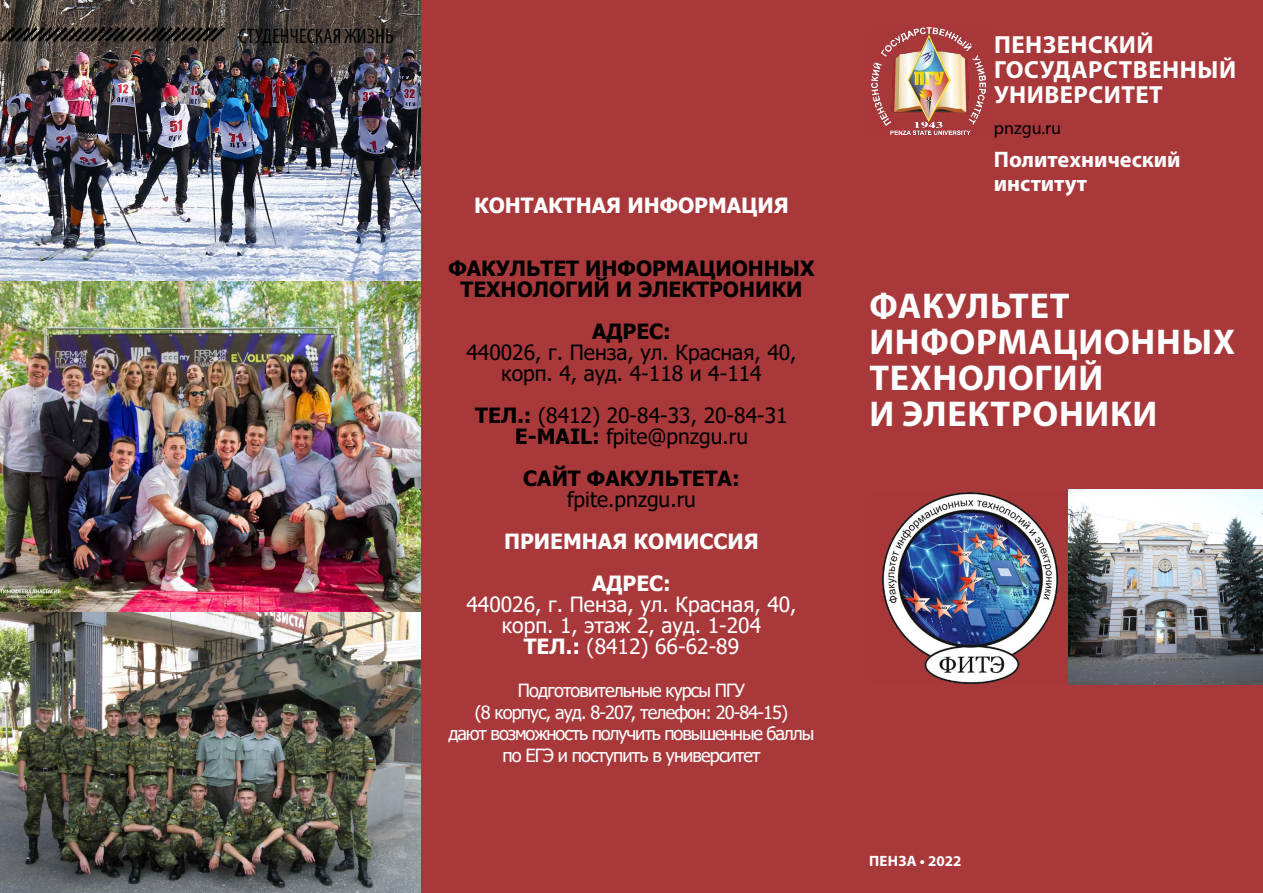
<style>
.page{position:relative;width:1263px;height:893px;background:#fff}
.page>*{position:absolute;margin:0;border:0;box-sizing:border-box;transform-origin:0 0}
.t1{font:700 36px/36px "Myriad Pro";letter-spacing:.02em;color:#fff}
.t2{font:700 24.9px/24.9px "Myriad Pro";letter-spacing:.02em;color:#fff}
.t3{font:700 22.5px/24px "Myriad Pro";color:#fff}
.t4{font:21px/21px "Tahoma";color:#000;text-align:center}
.t5{font:21px/21px "Tahoma";color:#fff;text-align:center}
.t6{font:700 21px/21px "Tahoma";color:#000;text-align:center}
.t7{font:700 21px/42px "Tahoma";color:#fff;text-align:center}
.t8{font:condensed 21px "Myriad Pro";letter-spacing:.01em;color:#000}
.t9{font:18.15px/21.8px "Tahoma";letter-spacing:-.05em;color:#fff;text-align:center}
.t10{font:18px "Myriad Pro";color:#000}
.t11{font:700 15px "Myriad Pro";letter-spacing:.015em;color:#fff}
.s1{font-weight:700}
</style>
<div class="page">
<img style="left:0;top:0;width:421px;height:893px">
<div style="left:421px;top:0;width:842px;height:893px;background:#a9383b"></div>
<img style="left:882px;top:492px;width:177px;height:192px">
<svg style="left:0;top:24px;width:228px;height:21px;background:#3a332e"></svg>
<img style="left:1068px;top:489px;width:195px;height:196px">
<img style="left:871px;top:27px;width:114px;height:107px">
<p class="t8" style="left:239px;top:23px;width:157px">СТУДЕНЧЕСКАЯ ЖИЗНЬ</p>
<h2 class="t2" style="left:994px;top:31px;width:244px">ПЕНЗЕНСКИЙ<br>ГОСУДАРСТВЕННЫЙ<br>УНИВЕРСИТЕТ</h2>
<p class="t7" style="left:474px;top:185px;width:316px">КОНТАКТНАЯ ИНФОРМАЦИЯ</p>
<p class="t6" style="left:448px;top:259px;width:368px">ФАКУЛЬТЕТ ИНФОРМАЦИОННЫХ<br>ТЕХНОЛОГИЙ И ЭЛЕКТРОНИКИ</p>
<p class="t6" style="left:592px;top:322px;width:80px">АДРЕС:</p>
<p class="t4" style="left:466px;top:343px;width:332px">440026, г. Пенза, ул. Красная, 40, корп. 4, ауд. 4-118 и 4-114</p>
<p class="t4" style="left:475px;top:406px;width:314px"><span class="s1">ТЕЛ.:</span> (8412) 20-84-33, 20-84-31<br><span class="s1">E-MAIL:</span> fpite@pnzgu.ru</p>
<p class="t6" style="left:523px;top:469px;width:218px">САЙТ ФАКУЛЬТЕТА:</p>
<p class="t4" style="left:567px;top:490px;width:130px">fpite.pnzgu.ru</p>
<p class="t7" style="left:504px;top:521px;width:256px">ПРИЕМНАЯ КОМИССИЯ<br>АДРЕС:</p>
<p class="t5" style="left:466px;top:595px;width:332px">440026, г. Пенза, ул. Красная, 40, корп. 1, этаж 2, ауд. 1-204<br><span class="s1">ТЕЛ.:</span> (8412) 66-62-89</p>
<p class="t9" style="left:448px;top:680px;width:368px">Подготовительные курсы ПГУ<br>(8 корпус, ауд. 8-207, телефон: 20-84-15)<br>дают возможность получить повышенные баллы по ЕГЭ и поступить в университет</p>
<p class="t10" style="left:994px;top:117px;width:69px">pnzgu.ru</p>
<p class="t3" style="left:994px;top:146px;width:188px">Политехнический институт</p>
<h1 class="t1" style="left:869px;top:286px;width:367px">ФАКУЛЬТЕТ<br>ИНФОРМАЦИОННЫХ<br>ТЕХНОЛОГИЙ<br>И ЭЛЕКТРОНИКИ</h1>
<p class="t11" style="left:869px;top:851px;width:94px">ПЕНЗА • 2022</p>
</div>
